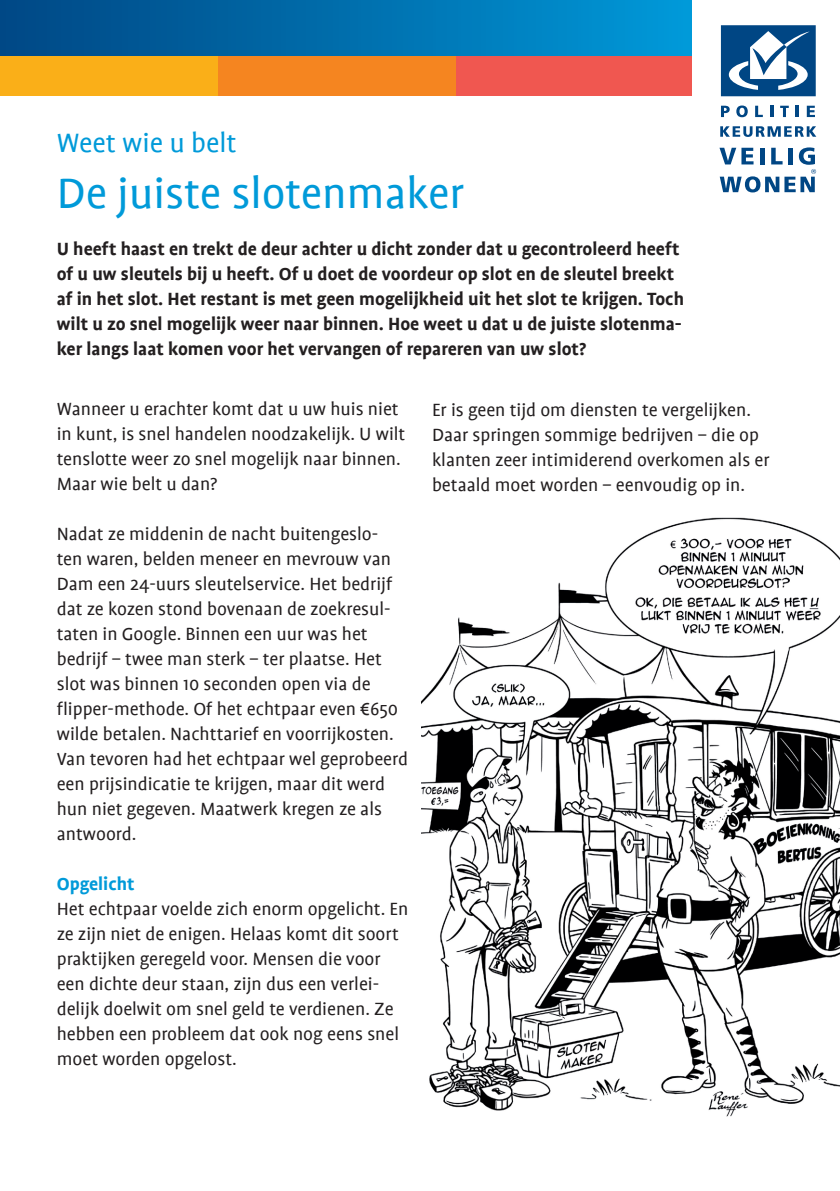
<style>
.page{position:relative;width:840px;height:1191px;background:#fff}
.page>*{position:absolute;margin:0;border:0;box-sizing:border-box;transform-origin:0 0}
.t1{font:48px "Profile";color:#009ad9}
.t2{font:30px "Profile";color:#009ad9}
.t3{font:20px/25px "Profile";color:#231f20}
.t4{font:700 20px/25px "Profile";color:#231f20}
.t5{font:700 20px "Profile";color:#009ad9}
</style>
<div class="page">
<svg style="left:721px;top:106px;width:8px;height:11px"></svg>
<svg style="left:736px;top:105px;width:11px;height:12px"></svg>
<svg style="left:755px;top:106px;width:7px;height:11px"></svg>
<svg style="left:770px;top:106px;width:2px;height:11px"></svg>
<svg style="left:780px;top:106px;width:8px;height:11px"></svg>
<svg style="left:795px;top:106px;width:3px;height:11px"></svg>
<svg style="left:806px;top:106px;width:8px;height:11px"></svg>
<svg style="left:720px;top:126px;width:95px;height:11px"></svg>
<svg style="left:719px;top:147px;width:96px;height:45px"></svg>
<svg style="left:720px;top:25px;width:95px;height:71px"></svg>
<div style="left:0;top:56px;width:218px;height:40px;background:#faaf18"></div>
<div style="left:218px;top:56px;width:237px;height:40px;background:#f58520"></div>
<div style="left:455px;top:56px;width:235px;height:40px;background:#f05750"></div>
<div style="left:0;top:0;width:690px;height:56px;background:linear-gradient(to right,#004683,#0098d8)"></div>
<img style="left:421px;top:517px;width:418px;height:600px">
<p class="t2" style="left:57px;top:127px;width:181px">Weet wie u belt</p>
<p class="t1" style="left:57px;top:168px;width:409px">De juiste slotenmaker</p>
<p class="t4" style="left:57px;top:237px;width:628px">U heeft haast en trekt de deur achter u dicht zonder dat u gecontroleerd heeft of u uw sleutels bij u heeft. Of u doet de voordeur op slot en de sleutel breekt af in het slot. Het restant is met geen mogelijkheid uit het slot te krijgen. Toch wilt u zo snel mogelijk weer naar binnen. Hoe weet u dat u de juiste slotenma&shy;ker langs laat komen voor het vervangen of repareren van uw slot?</p>
<p class="t3" style="left:57px;top:396px;width:350px">Wanneer u erachter komt dat u uw huis niet in kunt, is snel handelen noodzakelijk. U wilt tenslotte weer zo snel mogelijk naar binnen.<br>Maar wie belt u dan?</p>
<p class="t3" style="left:57px;top:521px;width:352px">Nadat ze middenin de nacht buitengeslo&shy;ten waren, belden meneer en mevrouw van Dam een 24-uurs sleutelservice. Het bedrijf dat ze kozen stond bovenaan de zoekresul&shy;taten in Google. Binnen een uur was het bedrijf – twee man sterk – ter plaatse. Het slot was binnen 10 seconden open via de flipper-methode. Of het echtpaar even €650 wilde betalen. Nachttarief en voorrijkosten.<br>Van tevoren had het echtpaar wel geprobeerd een prijsindicatie te krijgen, maar dit werd hun niet gegeven. Maatwerk kregen ze als antwoord.</p>
<p class="t5" style="left:57px;top:873px;width:79px">Opgelicht</p>
<p class="t3" style="left:57px;top:896px;width:353px">Het echtpaar voelde zich enorm opgelicht. En ze zijn niet de enigen. Helaas komt dit soort praktijken geregeld voor. Mensen die voor een dichte deur staan, zijn dus een verlei&shy;delijk doelwit om snel geld te verdienen. Ze hebben een probleem dat ook nog eens snel moet worden opgelost.</p>
<p class="t3" style="left:432px;top:397px;width:339px">Er is geen tijd om diensten te vergelijken.<br>Daar springen sommige bedrijven – die op klanten zeer intimiderend overkomen als er betaald moet worden – eenvoudig op in.</p>
</div>
